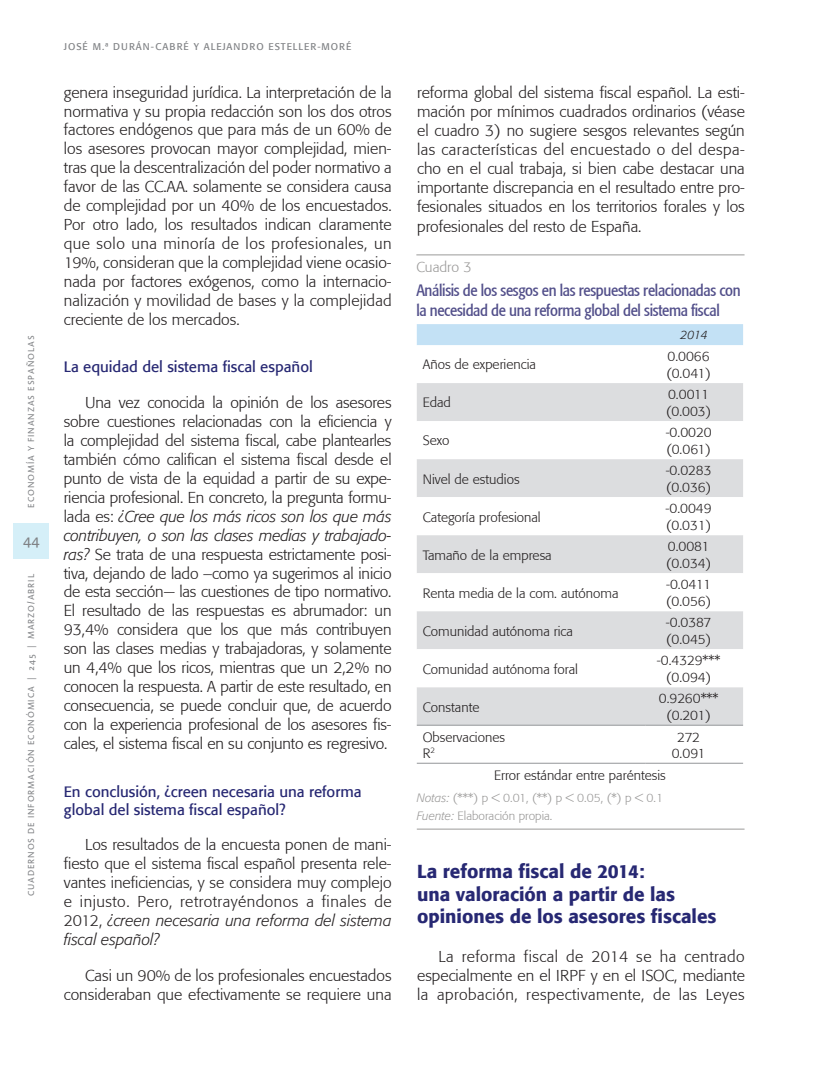
<style>
.page{position:relative;width:830px;height:1085px;background:#fff}
.page>*{position:absolute;margin:0;border:0;box-sizing:border-box;transform-origin:0 0}
._008-Epígrafe{font:500 18.75px/22.8px "Formata";color:#272873}
._013-Cuadro-Grafico{font:condensed 16.5px/19.8px "Formata";letter-spacing:-.02em;color:#524f8a}
._006_-_Texto_General{font:300 15.75px/18.9px "Formata";color:#231f20;text-align:justify}
._009-Sub-epigrafe_1{font:15px/18px "Formata";color:#272873}
.t1{font:15px "Linotype Aroma";color:#808285}
._012-Tabla-Cuadro-Gr{font:300 14.25px "Formata";color:#9b9a99}
._016-Tabla-Cuadro__t{font:300 13.5px "Formata";color:#231f20}
._017-Tabla-Cuadro-Gr{font:300 12px "Formata";color:#9b9a99}
._015-Tabla__Encabeza{font:italic 300 12px "Formata";color:#231f20}
.t2{font:9.75px "Formata";letter-spacing:.1em;color:#808285}
.t3{font:9px "Linotype Aroma";letter-spacing:.1em;color:#808285}
.s1{font-style:italic}
</style>
<div class="page">
<div style="left:14px;top:523px;width:35px;height:35px;background:#d5eff8"></div>
<div style="left:416px;top:324px;width:326px;height:21px;background:#c3e1f5"></div>
<div style="left:417px;top:383px;width:325px;height:38px;background:#dcdddf"></div>
<svg style="left:416px;top:459px;width:326px;height:305px;fill:#dcdddf"></svg>
<svg style="left:416px;top:725px;width:326px;height:37px"></svg>
<hr style="left:416px;top:724px;width:229px;height:1px;background:#939598">
<hr style="left:645px;top:724px;width:97px;height:1px;background:#939598">
<hr style="left:416px;top:762px;width:229px;height:1px;background:#939598">
<hr style="left:645px;top:762px;width:97px;height:1px;background:#939598">
<hr style="left:416px;top:254px;width:328px;height:1px;background:#9b9a99">
<hr style="left:416px;top:828px;width:328px;height:1px;background:#9b9a99">
<p class="t3" style="left:25px;top:508px;width:174px;rotate:-90deg">ECONOMÍA Y FINANZAS ESPAÑOLAS</p>
<p class="t1" style="left:23px;top:530px;width:18px">44</p>
<p class="t3" style="left:25px;top:896px;width:323px;rotate:-90deg">CUADERNOS DE INFORMACIÓN ECONÓMICA | 245 | MARZO/ABRIL</p>
<p class="t2" style="left:64px;top:40px;width:289px">JOSÉ M.ª DURÁN-CABRÉ Y ALEJANDRO ESTELLER-MORÉ</p>
<p class="_006_-_Texto_General" style="left:64px;top:83px;width:329px">genera inseguridad jurídica. La interpretación de la normativa y su propia redacción son los dos otros factores endógenos que para más de un 60% de los asesores provocan mayor complejidad, mien&shy;tras que la descentralización del poder normativo a favor de las CC.AA. solamente se considera causa de complejidad por un 40% de los encuestados.<br>Por otro lado, los resultados indican claramente que solo una minoría de los profesionales, un 19%, consideran que la complejidad viene ocasio&shy;nada por factores exógenos, como la internacio&shy;nalización y movilidad de bases y la complejidad creciente de los mercados.</p>
<p class="_009-Sub-epigrafe_1" style="left:64px;top:358px;width:250px">La equidad del sistema fiscal español</p>
<p class="_006_-_Texto_General" style="left:64px;top:393px;width:329px;text-indent:21px">Una vez conocida la opinión de los asesores sobre cuestiones relacionadas con la eficiencia y la complejidad del sistema fiscal, cabe plantearles también cómo califican el sistema fiscal desde el punto de vista de la equidad a partir de su expe&shy;riencia profesional. En concreto, la pregunta formu&shy;lada es: <span class="s1">¿Cree que los más ricos son los que más contribuyen, o son las clases medias y trabajado&shy;ras?</span> Se trata de una respuesta estrictamente posi&shy;tiva, dejando de lado –como ya sugerimos al inicio de esta sección— las cuestiones de tipo normativo.<br>El resultado de las respuestas es abrumador: un 93,4% considera que los que más contribuyen son las clases medias y trabajadoras, y solamente un 4,4% que los ricos, mientras que un 2,2% no conocen la respuesta. A partir de este resultado, en consecuencia, se puede concluir que, de acuerdo con la experiencia profesional de los asesores fis&shy;cales, el sistema fiscal en su conjunto es regresivo.</p>
<p class="_009-Sub-epigrafe_1" style="left:64px;top:782px;width:299px">En conclusión, ¿creen necesaria una reforma global del sistema fiscal español?</p>
<p class="_006_-_Texto_General" style="left:64px;top:835px;width:329px;text-indent:21px">Los resultados de la encuesta ponen de mani&shy;fiesto que el sistema fiscal español presenta rele&shy;vantes ineficiencias, y se considera muy complejo e injusto. Pero, retrotrayéndonos a finales de 2012, <span class="s1">¿creen necesaria una reforma del sistema fiscal español?</span></p>
<p class="_006_-_Texto_General" style="left:64px;top:965px;width:329px;text-align:right">Casi un 90% de los profesionales encuestados consideraban que efectivamente se requiere una</p>
<p class="_006_-_Texto_General" style="left:417px;top:83px;width:329px">reforma global del sistema fiscal español. La esti&shy;mación por mínimos cuadrados ordinarios (véase el cuadro 3) no sugiere sesgos relevantes según las características del encuestado o del despa&shy;cho en el cual trabaja, si bien cabe destacar una importante discrepancia en el resultado entre pro&shy;fesionales situados en los territorios forales y los profesionales del resto de España.</p>
<p class="_012-Tabla-Cuadro-Gr" style="left:416px;top:259px;width:57px">Cuadro 3</p>
<p class="_013-Cuadro-Grafico" style="left:416px;top:281px;width:326px">Análisis de los sesgos en las respuestas relacionadas con la necesidad de una reforma global del sistema fiscal</p>
<p class="_016-Tabla-Cuadro__t" style="left:422px;top:357px;width:115px">Años de experiencia</p>
<p class="_016-Tabla-Cuadro__t" style="left:422px;top:395px;width:30px">Edad</p>
<p class="_016-Tabla-Cuadro__t" style="left:422px;top:433px;width:28px">Sexo</p>
<p class="_016-Tabla-Cuadro__t" style="left:422px;top:471px;width:98px">Nivel de estudios</p>
<p class="_016-Tabla-Cuadro__t" style="left:422px;top:509px;width:119px">Categoría profesional</p>
<p class="_016-Tabla-Cuadro__t" style="left:422px;top:547px;width:130px">Tamaño de la empresa</p>
<p class="_016-Tabla-Cuadro__t" style="left:422px;top:585px;width:197px">Renta media de la com. autónoma</p>
<p class="_016-Tabla-Cuadro__t" style="left:422px;top:622px;width:151px">Comunidad autónoma rica</p>
<p class="_016-Tabla-Cuadro__t" style="left:422px;top:660px;width:157px">Comunidad autónoma foral</p>
<p class="_016-Tabla-Cuadro__t" style="left:422px;top:698px;width:58px">Constante</p>
<p class="_016-Tabla-Cuadro__t" style="left:422px;top:728px;width:84px">Observaciones</p>
<p class="_016-Tabla-Cuadro__t" style="left:422px;top:745px;width:14px">R<sup>2</sup></p>
<p class="_015-Tabla__Encabeza" style="left:680px;top:328px;width:29px">2014</p>
<p class="_016-Tabla-Cuadro__t" style="left:667px;top:348px;width:44px">0.0066</p>
<p class="_016-Tabla-Cuadro__t" style="left:666px;top:365px;width:46px">(0.041)</p>
<p class="_016-Tabla-Cuadro__t" style="left:667px;top:386px;width:43px">0.0011</p>
<p class="_016-Tabla-Cuadro__t" style="left:665px;top:403px;width:46px">(0.003)</p>
<p class="_016-Tabla-Cuadro__t" style="left:665px;top:424px;width:47px">-0.0020</p>
<p class="_016-Tabla-Cuadro__t" style="left:666px;top:441px;width:46px">(0.061)</p>
<p class="_016-Tabla-Cuadro__t" style="left:665px;top:462px;width:47px">-0.0283</p>
<p class="_016-Tabla-Cuadro__t" style="left:666px;top:479px;width:46px">(0.036)</p>
<p class="_016-Tabla-Cuadro__t" style="left:665px;top:500px;width:48px">-0.0049</p>
<p class="_016-Tabla-Cuadro__t" style="left:666px;top:517px;width:46px">(0.031)</p>
<p class="_016-Tabla-Cuadro__t" style="left:667px;top:538px;width:43px">0.0081</p>
<p class="_016-Tabla-Cuadro__t" style="left:666px;top:555px;width:46px">(0.034)</p>
<p class="_016-Tabla-Cuadro__t" style="left:665px;top:576px;width:46px">-0.0411</p>
<p class="_016-Tabla-Cuadro__t" style="left:666px;top:593px;width:46px">(0.056)</p>
<p class="_016-Tabla-Cuadro__t" style="left:665px;top:614px;width:47px">-0.0387</p>
<p class="_016-Tabla-Cuadro__t" style="left:665px;top:631px;width:46px">(0.045)</p>
<p class="_016-Tabla-Cuadro__t" style="left:656px;top:652px;width:65px">-0.4329***</p>
<p class="_016-Tabla-Cuadro__t" style="left:665px;top:669px;width:46px">(0.094)</p>
<p class="_016-Tabla-Cuadro__t" style="left:658px;top:690px;width:61px">0.9260***</p>
<p class="_016-Tabla-Cuadro__t" style="left:666px;top:707px;width:46px">(0.201)</p>
<p class="_016-Tabla-Cuadro__t" style="left:677px;top:728px;width:24px">272</p>
<p class="_016-Tabla-Cuadro__t" style="left:671px;top:745px;width:35px">0.091</p>
<p class="_016-Tabla-Cuadro__t" style="left:494px;top:767px;width:173px">Error estándar entre paréntesis</p>
<p class="_017-Tabla-Cuadro-Gr" style="left:416px;top:790px;width:248px"><span class="s1">Notas:</span> (***) p &lt; 0.01, (**) p &lt; 0.05, (*) p &lt; 0.1</p>
<p class="_017-Tabla-Cuadro-Gr" style="left:416px;top:808px;width:137px"><span class="s1">Fuente:</span> Elaboración propia.</p>
<p class="_008-Epígrafe" style="left:417px;top:859px;width:301px">La reforma fiscal de 2014:<br>una valoración a partir de las opiniones de los asesores fiscales</p>
<p class="_006_-_Texto_General" style="left:417px;top:946px;width:329px;text-indent:21px">La reforma fiscal de 2014 se ha centrado especialmente en el IRPF y en el ISOC, mediante la aprobación, respectivamente, de las Leyes</p>
</div>
